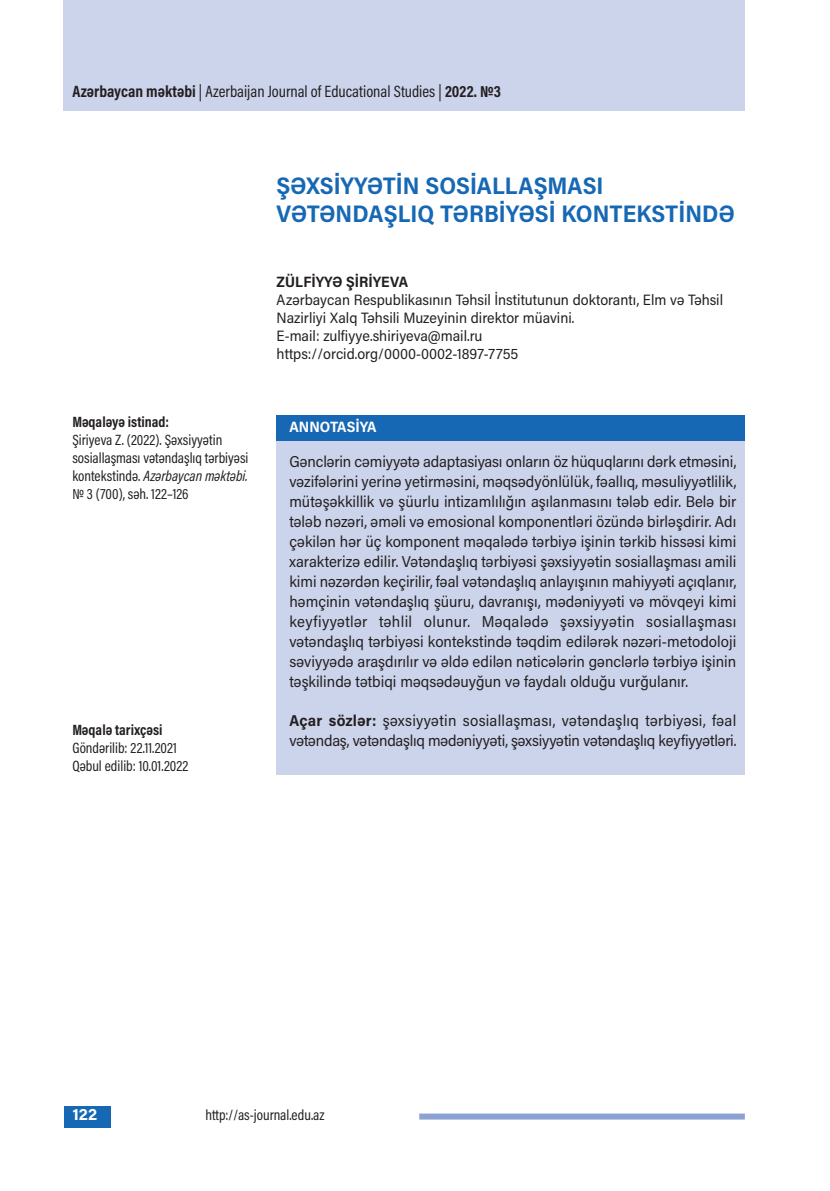
<style>
.page{position:relative;width:830px;height:1191px;background:#fff}
.page>*{position:absolute;margin:0;border:0;box-sizing:border-box;transform-origin:0 0}
.t1{font:700 24px/28.8px "Acumin Pro Semi Cond";color:#1768b4}
.t2{font:16.5px "Acumin Pro Cond";color:#231f20}
.t3{font:700 16.5px "Acumin Pro";color:#fff}
.t4{font:15.75px/20px "Acumin Pro Semi Cond";color:#231f20;text-align:justify}
.t5{font:15px/18px "Acumin Pro Semi Cond";color:#231f20}
.t6{font:15px/18px "Acumin Pro Cond";color:#231f20}
.t7{font:700 15px "Acumin Pro Cond";color:#231f20}
.t8{font:700 15px "Acumin Pro Semi Cond";color:#231f20}
.t9{font:700 15px "Acumin Pro Semi Cond";color:#fff}
.s1{font-weight:700}
.s2{font-style:italic}
</style>
<div class="page">
<div style="left:64px;top:0;width:680px;height:111px;background:#ccd4eb"></div>
<div style="left:64px;top:1106px;width:47px;height:21px;background:#1768b4"></div>
<div style="left:419px;top:1113px;width:325px;height:6px;background:#8ca2d2"></div>
<div style="left:276px;top:415px;width:468px;height:359px;background:#ccd4eb"></div>
<div style="left:276px;top:415px;width:468px;height:26px;background:#1768b4"></div>
<p class="t2" style="left:72px;top:85px;width:430px"><span class="s1">Azərbaycan məktəbi</span> | Azerbaijan Journal of Educational Studies | <span class="s1">2022. №3</span></p>
<h1 class="t1" style="left:276px;top:173px;width:459px">ŞƏXSİYYƏTİN SOSİALLAŞMASI<br>VƏTƏNDAŞLIQ TƏRBİYƏSİ KONTEKSTİNDƏ</h1>
<p class="t7" style="left:72px;top:416px;width:98px">Məqaləyə istinad:</p>
<p class="t6" style="left:72px;top:431px;width:178px">Şiriyeva Z. (2022). Şəxsiyyətin sosiallaşması vətəndaşlıq tərbiyəsi kontekstində. <span class="s2">Azərbaycan məktəbi. </span>№ 3 (700), səh. 122–126</p>
<p class="t7" style="left:72px;top:724px;width:92px">Məqalə tarixçəsi</p>
<p class="t6" style="left:72px;top:740px;width:117px">Göndərilib: 22.11.2021<br>Qəbul edilib: 10.01.2022</p>
<p class="t8" style="left:276px;top:276px;width:133px">ZÜLFİYYƏ ŞİRİYEVA</p>
<p class="t5" style="left:276px;top:292px;width:448px">Azərbaycan Respublikasının Təhsil İnstitutunun doktorantı, Elm və Təhsil Nazirliyi Xalq Təhsili Muzeyinin direktor müavini.<br>E-mail: zulfiyye.shiriyeva@mail.ru https://orcid.org/0000-0002-1897-7755</p>
<p class="t9" style="left:289px;top:421px;width:88px">ANNOTASİYA</p>
<p class="t4" style="left:289px;top:453px;width:448px">Gənclərin cəmiyyətə adaptasiyası onların öz hüquqlarını dərk etməsini, vəzifələrini yerinə yetirməsini, məqsədyönlülük, fəallıq, məsuliyyətlilik, mütəşəkkillik və şüurlu intizamlılığın aşılanmasını tələb edir. Belə bir tələb nəzəri, əməli və emosional komponentləri özündə birləşdirir. Adı çəkilən hər üç komponent məqalədə tərbiyə işinin tərkib hissəsi kimi xarakterizə edilir. Vətəndaşlıq tərbiyəsi şəxsiyyətin sosiallaşması amili kimi nəzərdən keçirilir, fəal vətəndaşlıq anlayışının mahiyyəti açıqlanır, həmçinin vətəndaşlıq şüuru, davranışı, mədəniyyəti və mövqeyi kimi keyfiyyətlər təhlil olunur. Məqalədə şəxsiyyətin sosiallaşması vətəndaşlıq tərbiyəsi kontekstində təqdim edilərək nəzəri-metodoloji səviyyədə araşdırılır və əldə edilən nəticələrin gənclərlə tərbiyə işinin təşkilində tətbiqi məqsədəuyğun və faydalı olduğu vurğulanır.</p>
<p class="t4" style="left:289px;top:712px;width:448px"><span class="s1">AÇAR SÖZLƏR:</span> şəxsiyyətin sosiallaşması, vətəndaşlıq tərbiyəsi, fəal vətəndaş, vətəndaşlıq mədəniyyəti, şəxsiyyətin vətəndaşlıq keyfiyyətləri.</p>
<p class="t3" style="left:72px;top:1108px;width:27px">122</p>
<p class="t6" style="left:205px;top:1107px;width:120px">http://as-journal.edu.az</p>
</div>
